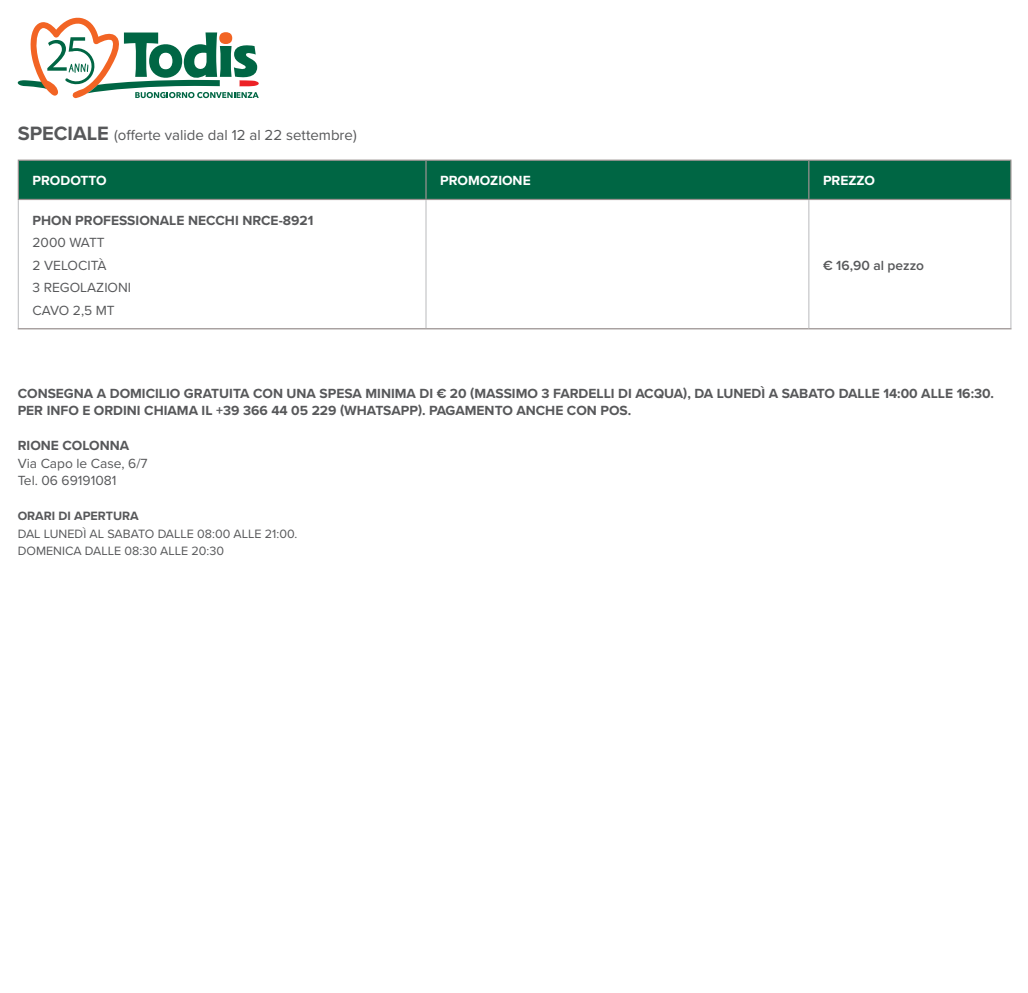
<style>
.page{position:relative;width:1028px;height:993px;background:#fff}
.page>*{position:absolute;margin:0;border:0;box-sizing:border-box;transform-origin:0 0}
.Titolo{font:15px "Proxima Nova";color:#57585a}
.t1{font:700 13.75px/17.5px "Proxima Nova";color:#57585a}
.t2{font:13.75px/22.5px "Proxima Nova";color:#57585a}
.t3{font:700 13.75px "Proxima Nova";color:#fff}
.Semibold{font:600 13.75px "Proxima Nova";color:#57585a}
.t4{font:12.5px/17.5px "Proxima Nova";color:#57585a}
.s1{font-weight:700;font-size:20px}
.s2{font-weight:700}
</style>
<div class="page">
<svg style="left:17px;top:17px;width:242px;height:81px"></svg>
<div style="left:19px;top:161px;width:991px;height:38px;background:#064"></div>
<hr style="left:18px;top:199px;width:408px;height:1px;background:#999190">
<hr style="left:426px;top:199px;width:382px;height:1px;background:#999190">
<hr style="left:808px;top:199px;width:203px;height:1px;background:#999190">
<hr style="left:18px;top:328px;width:408px;height:1px;background:#999190">
<hr style="left:426px;top:328px;width:382px;height:1px;background:#999190">
<hr style="left:808px;top:328px;width:203px;height:1px;background:#999190">
<hr style="left:18px;top:200px;width:1px;height:128px;background:#c7c8ca">
<hr style="left:425px;top:200px;width:1px;height:128px;background:#c7c8ca">
<hr style="left:808px;top:200px;width:1px;height:128px;background:#c7c8ca">
<hr style="left:1010px;top:200px;width:1px;height:128px;background:#c7c8ca">
<hr style="left:18px;top:159px;width:408px;height:2px;background:#999190">
<hr style="left:18px;top:161px;width:1px;height:38px;background:#999190">
<hr style="left:426px;top:159px;width:382px;height:2px;background:#999190">
<hr style="left:425px;top:161px;width:1px;height:38px;background:#999190">
<hr style="left:808px;top:159px;width:203px;height:2px;background:#999190">
<hr style="left:808px;top:161px;width:1px;height:38px;background:#999190">
<hr style="left:1010px;top:161px;width:1px;height:38px;background:#999190">
<p class="Titolo" style="left:18px;top:124px;width:340px"><span class="s1">SPECIALE</span> (offerte valide dal 12 al 22 settembre)</p>
<p class="t3" style="left:33px;top:170px;width:76px">PRODOTTO</p>
<p class="t3" style="left:440px;top:170px;width:92px">PROMOZIONE</p>
<p class="t3" style="left:823px;top:170px;width:54px">PREZZO</p>
<p class="t2" style="left:33px;top:208px;width:282px"><span class="s2">PHON PROFESSIONALE NECCHI NRCE-8921<br></span>2000 WATT<br>2 VELOCITÀ<br>3 REGOLAZIONI<br>CAVO 2,5 MT</p>
<p class="Semibold" style="left:823px;top:254px;width:103px">€ 16,90 al pezzo</p>
<p class="t1" style="left:18px;top:384px;width:977px">CONSEGNA A DOMICILIO GRATUITA CON UNA SPESA MINIMA DI € 20 (MASSIMO 3 FARDELLI DI ACQUA), DA LUNEDÌ A SABATO DALLE 14:00 ALLE 16:30.<br>PER INFO E ORDINI CHIAMA IL +39 366 44 05 229 (WHATSAPP). PAGAMENTO ANCHE CON POS.</p>
<p class="t2" style="left:18px;top:436px;width:131px;line-height:17.5px"><span class="s2">RIONE COLONNA<br></span>Via Capo le Case, 6/7<br>Tel. 06 69191081</p>
<p class="t4" style="left:18px;top:506px;width:281px"><span class="s2">ORARI DI APERTURA<br></span>DAL LUNEDÌ AL SABATO DALLE 08:00 ALLE 21:00.<br>DOMENICA DALLE 08:30 ALLE 20:30</p>
</div>
